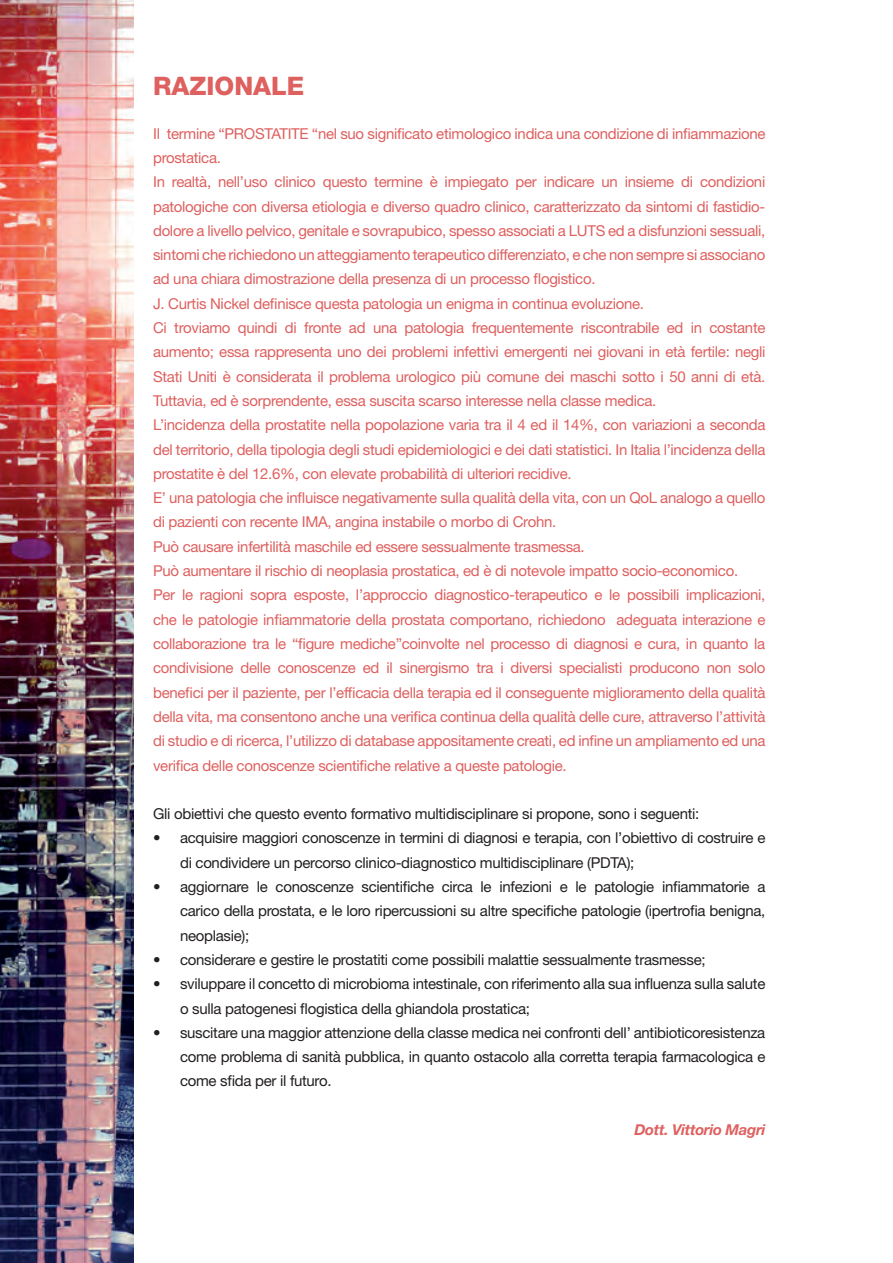
<style>
.page{position:relative;width:893px;height:1263px;background:#fff}
.page>*{position:absolute;margin:0;border:0;box-sizing:border-box;transform-origin:0 0}
.t1{font:800 25.5px "Helvetica Neue LT Std";color:#de605f}
.t2{font:15px/24.3px "Helvetica Neue LT Std";letter-spacing:-.02em;color:#de605f}
.t3{font:15px/24.3px "Helvetica Neue LT Std";letter-spacing:-.02em;color:#231f20}
.t4{font:italic 700 15px "Helvetica Neue LT Std";letter-spacing:-.02em;color:#de605f}
</style>
<div class="page">
<img style="left:0;top:0;width:134px;height:1263px">
<h1 class="t1" style="left:153px;top:70px;width:71px">RAZIONALE</h1>
<p class="t2" style="left:153px;top:121px;width:614px">Il termine “PROSTATITE “nel suo significato etimologico indica una condizione di infiammazione prostatica.<br>In realtà, nell’uso clinico questo termine è impiegato per indicare un insieme di condizioni patologiche con diversa etiologia e diverso quadro clinico, caratterizzato da sintomi di fastidio&shy;dolore a livello pelvico, genitale e sovrapubico, spesso associati a LUTS ed a disfunzioni sessuali, sintomi che richiedono un atteggiamento terapeutico differenziato, e che non sempre si associano ad una chiara dimostrazione della presenza di un processo flogistico.<br>J. Curtis Nickel definisce questa patologia un enigma in continua evoluzione.<br>Ci troviamo quindi di fronte ad una patologia frequentemente riscontrabile ed in costante aumento; essa rappresenta uno dei problemi infettivi emergenti nei giovani in età fertile: negli Stati Uniti è considerata il problema urologico più comune dei maschi sotto i 50 anni di età.<br>Tuttavia, ed è sorprendente, essa suscita scarso interesse nella classe medica.<br>L’incidenza della prostatite nella popolazione varia tra il 4 ed il 14%, con variazioni a seconda del territorio, della tipologia degli studi epidemiologici e dei dati statistici. In Italia l’incidenza della prostatite è del 12.6%, con elevate probabilità di ulteriori recidive.<br>E’ una patologia che influisce negativamente sulla qualità della vita, con un QoL analogo a quello di pazienti con recente IMA, angina instabile o morbo di Crohn.<br>Può causare infertilità maschile ed essere sessualmente trasmessa.<br>Può aumentare il rischio di neoplasia prostatica, ed è di notevole impatto socio-economico.<br>Per le ragioni sopra esposte, l’approccio diagnostico-terapeutico e le possibili implicazioni, che le patologie infiammatorie della prostata comportano, richiedono adeguata interazione e collaborazione tra le “figure mediche”coinvolte nel processo di diagnosi e cura, in quanto la condivisione delle conoscenze ed il sinergismo tra i diversi specialisti producono non solo benefici per il paziente, per l’efficacia della terapia ed il conseguente miglioramento della qualità della vita, ma consentono anche una verifica continua della qualità delle cure, attraverso l’attività di studio e di ricerca, l’utilizzo di database appositamente creati, ed infine un ampliamento ed una verifica delle conoscenze scientifiche relative a queste patologie.</p>
<p class="t3" style="left:153px;top:801px;width:548px">Gli obiettivi che questo evento formativo multidisciplinare si propone, sono i seguenti:</p>
<p class="t3" style="left:180px;top:826px;width:587px;text-indent:-27px">• acquisire maggiori conoscenze in termini di diagnosi e terapia, con l’obiettivo di costruire e di condividere un percorso clinico-diagnostico multidisciplinare (PDTA);</p>
<p class="t3" style="left:180px;top:874px;width:587px;text-align:justify;text-indent:-27px">• aggiornare le conoscenze scientifiche circa le infezioni e le patologie infiammatorie a carico della prostata, e le loro ripercussioni su altre specifiche patologie (ipertrofia benigna, neoplasie);</p>
<p class="t3" style="left:153px;top:947px;width:554px">• considerare e gestire le prostatiti come possibili malattie sessualmente trasmesse;</p>
<p class="t3" style="left:180px;top:971px;width:587px;text-indent:-27px">• sviluppare il concetto di microbioma intestinale, con riferimento alla sua influenza sulla salute o sulla patogenesi flogistica della ghiandola prostatica;</p>
<p class="t3" style="left:180px;top:1020px;width:587px;text-align:justify;text-indent:-27px">• suscitare una maggior attenzione della classe medica nei confronti dell’ antibioticoresistenza come problema di sanità pubblica, in quanto ostacolo alla corretta terapia farmacologica e come sfida per il futuro.</p>
<p class="t4" style="left:634px;top:1120px;width:132px">Dott. Vittorio Magri</p>
</div>
